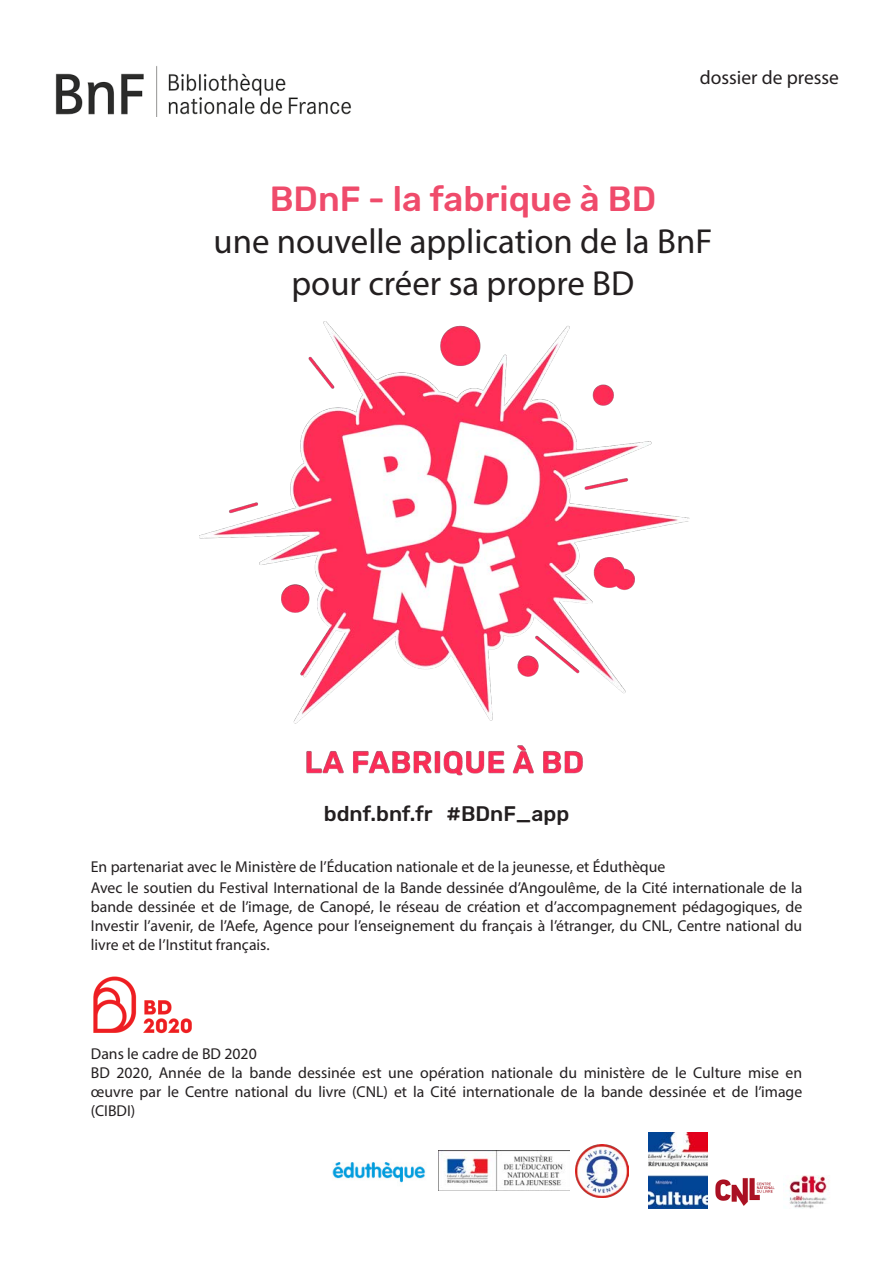
<style>
.page{position:relative;width:893px;height:1263px;background:#fff}
.page>*{position:absolute;margin:0;border:0;box-sizing:border-box;transform-origin:0 0}
.t1{font:34.8px "Myriad Pro";color:#231f20}
.t2{font:500 34.8px "Rubik";color:#ef4b6b}
.t3{font:500 21px "Rubik";color:#231f20}
.t4{font:19.5px "Myriad Pro";color:#231f20}
.t5{font:15.75px/18.9px "Myriad Pro";color:#231f20;text-align:justify}
</style>
<div class="page">
<img style="left:55px;top:66px;width:296px;height:51px">
<img style="left:199px;top:321px;width:491px;height:455px">
<img style="left:93px;top:976px;width:99px;height:58px">
<img style="left:332px;top:1162px;width:94px;height:21px">
<img style="left:439px;top:1151px;width:131px;height:39px">
<img style="left:575px;top:1144px;width:54px;height:53px">
<img style="left:649px;top:1133px;width:58px;height:75px">
<img style="left:715px;top:1178px;width:60px;height:28px">
<img style="left:783px;top:1175px;width:47px;height:33px">
<p class="t4" style="left:700px;top:65px;width:141px">dossier de presse</p>
<p class="t2" style="left:270px;top:179px;width:388px">BDnF - la fabrique à BD</p>
<p class="t1" style="left:214px;top:220px;width:500px">une nouvelle application de la BnF</p>
<p class="t1" style="left:291px;top:262px;width:344px">pour créer sa propre BD</p>
<p class="t3" style="left:324px;top:802px;width:247px">bdnf.bnf.fr #BDnF_app</p>
<p class="t5" style="left:91px;top:857px;width:576px">En partenariat avec le Ministère de l’Éducation nationale et de la jeunesse, et Éduthèque</p>
<p class="t5" style="left:91px;top:878px;width:713px">Avec le soutien du Festival International de la Bande dessinée d’Angoulême, de la Cité internationale de la bande dessinée et de l’image, de Canopé, le réseau de création et d’accompagnement pédagogiques, de Investir l’avenir, de l’Aefe, Agence pour l’enseignement du français à l’étranger, du CNL, Centre national du livre et de l’Institut français.</p>
<p class="t5" style="left:91px;top:1044px;width:167px">Dans le cadre de BD 2020</p>
<p class="t5" style="left:91px;top:1063px;width:713px">BD 2020, Année de la bande dessinée est une opération nationale du ministère de le Culture mise en œuvre par le Centre national du livre (CNL) et la Cité internationale de la bande dessinée et de l’image (CIBDI)</p>
</div>
